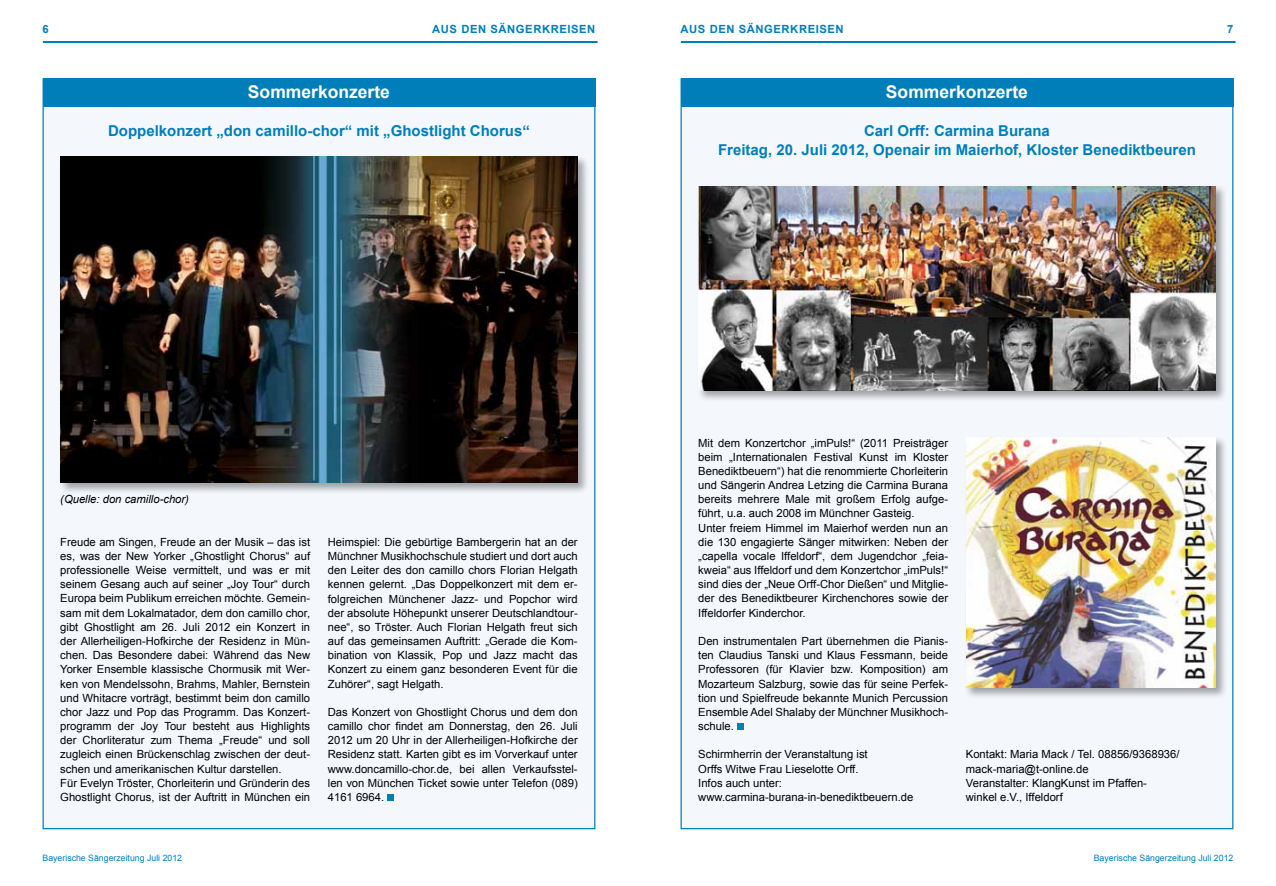
<style>
.page{position:relative;width:1276px;height:886px;background:#fff}
.page>*{position:absolute;margin:0;border:0;box-sizing:border-box;transform-origin:0 0}
.t1{font:700 17.5px "Arial";color:#fff}
.t2{font:700 15px/18.8px "Arial";color:#007eb9;text-align:center}
.t3{font:11.25px/14.1px "Arial";color:#000}
.t4{font:700 11.25px "Arial";letter-spacing:.05em;color:#007eb9}
.t5{font:italic 11.25px "Arial";color:#000}
.t6{font:8.75px "Arial";color:#007eb9}
</style>
<div class="page">
<hr style="left:44px;top:41px;width:553px;height:2px;background:#007eb9">
<hr style="left:682px;top:41px;width:552px;height:2px;background:#007eb9">
<div style="left:680px;top:78px;width:553px;height:751px;background:#f4f8fd;border:1px solid #007eb9"></div>
<div style="left:737px;top:723px;width:6px;height:7px;background:#007eb9"></div>
<div style="left:680px;top:78px;width:553px;height:28px;background:#007eb9"></div>
<div style="left:696px;top:184px;width:531px;height:218px;background:#000;opacity:.35"></div>
<img style="left:698px;top:186px;width:518px;height:204px">
<div style="left:964px;top:436px;width:263px;height:263px;background:#000;opacity:.35"></div>
<img style="left:966px;top:438px;width:250px;height:249px">
<div style="left:43px;top:78px;width:552px;height:751px;background:#f4f8fd;border:1px solid #007eb9"></div>
<div style="left:387px;top:794px;width:7px;height:7px;background:#007eb9"></div>
<div style="left:43px;top:78px;width:552px;height:28px;background:#007eb9"></div>
<div style="left:58px;top:155px;width:532px;height:340px;background:#000;opacity:.35"></div>
<img style="left:60px;top:157px;width:518px;height:326px">
<p class="t4" style="left:43px;top:22px;width:8px">6</p>
<p class="t4" style="left:432px;top:22px;width:165px">AUS DEN SÄNGERKREISEN</p>
<p class="t4" style="left:680px;top:22px;width:165px">AUS DEN SÄNGERKREISEN</p>
<p class="t4" style="left:1227px;top:22px;width:8px">7</p>
<h1 class="t1" style="left:248px;top:80px;width:143px">Sommerkonzerte</h1>
<h2 class="t2" style="left:108px;top:122px;width:423px">Doppelkonzert „don camillo-chor“ mit „Ghostlight Chorus“</h2>
<p class="t5" style="left:60px;top:492px;width:130px">(Quelle: don camillo-chor)</p>
<p class="t3" style="left:60px;top:535px;width:251px">Freude am Singen, Freude an der Musik – das ist es, was der New Yorker „Ghostlight Chorus“ auf professionelle Weise vermittelt, und was er mit seinem Gesang auch auf seiner „Joy Tour“ durch Europa beim Publikum erreichen möchte. Gemein&shy;sam mit dem Lokalmatador, dem don camillo chor, gibt Ghostlight am 26. Juli 2012 ein Konzert in der Allerheiligen-Hofkirche der Residenz in Mün&shy;chen. Das Besondere dabei: Während das New Yorker Ensemble klassische Chormusik mit Wer&shy;ken von Mendelssohn, Brahms, Mahler, Bernstein und Whitacre vorträgt, bestimmt beim don camillo chor Jazz und Pop das Programm. Das Konzert&shy;programm der Joy Tour besteht aus Highlights der Chorliteratur zum Thema „Freude“ und soll zugleich einen Brückenschlag zwischen der deut&shy;schen und amerikanischen Kultur darstellen.<br>Für Evelyn Tröster, Chorleiterin und Gründerin des Ghostlight Chorus, ist der Auftritt in München ein</p>
<p class="t3" style="left:328px;top:535px;width:251px;text-align:justify">Heimspiel: Die gebürtige Bambergerin hat an der Münchner Musikhochschule studiert und dort auch den Leiter des don camillo chors Florian Helgath kennen gelernt. „Das Doppelkonzert mit dem er&shy;folgreichen Münchener Jazz- und Popchor wird der absolute Höhepunkt unserer Deutschlandtour&shy;nee“, so Tröster. Auch Florian Helgath freut sich auf das gemeinsamen Auftritt: „Gerade die Kom&shy;bination von Klassik, Pop und Jazz macht das Konzert zu einem ganz besonderen Event für die Zuhörer“, sagt Helgath.</p>
<p class="t3" style="left:328px;top:705px;width:251px;text-align:justify">Das Konzert von Ghostlight Chorus und dem don camillo chor findet am Donnerstag, den 26. Juli 2012 um 20 Uhr in der Allerheiligen-Hofkirche der Residenz statt. Karten gibt es im Vorverkauf unter www.doncamillo-chor.de, bei allen Verkaufsstel&shy;len von München Ticket sowie unter Telefon (089)<br>4161 6964.</p>
<h1 class="t1" style="left:886px;top:80px;width:143px">Sommerkonzerte</h1>
<h2 class="t2" style="left:718px;top:122px;width:479px">Carl Orff: Carmina Burana<br>Freitag, 20. Juli 2012, Openair im Maierhof, Kloster Benediktbeuren</h2>
<p class="t3" style="left:698px;top:436px;width:251px">Mit dem Konzertchor „imPuls!“ (2011 Preisträger beim „Internationalen Festival Kunst im Kloster Benediktbeuern“) hat die renommierte Chorleiterin und Sängerin Andrea Letzing die Carmina Burana bereits mehrere Male mit großem Erfolg aufge&shy;führt, u.a. auch 2008 im Münchner Gasteig.<br>Unter freiem Himmel im Maierhof werden nun an die 130 engagierte Sänger mitwirken: Neben der „capella vocale Iffeldorf“, dem Jugendchor „feia&shy;kweia“ aus Iffeldorf und dem Konzertchor „imPuls!“ sind dies der „Neue Orff-Chor Dießen“ und Mitglie&shy;der des Benediktbeurer Kirchenchores sowie der Iffeldorfer Kinderchor.</p>
<p class="t3" style="left:698px;top:634px;width:251px;text-align:justify">Den instrumentalen Part übernehmen die Pianis&shy;ten Claudius Tanski und Klaus Fessmann, beide Professoren (für Klavier bzw. Komposition) am Mozarteum Salzburg, sowie das für seine Perfek&shy;tion und Spielfreude bekannte Munich Percussion Ensemble Adel Shalaby der Münchner Musikhoch&shy;schule.</p>
<p class="t3" style="left:698px;top:747px;width:217px">Schirmherrin der Veranstaltung ist<br>Orffs Witwe Frau Lieselotte Orff.<br>Infos auch unter: www.carmina-burana-in-benediktbeuern.de</p>
<p class="t3" style="left:966px;top:747px;width:215px">Kontakt: Maria Mack / Tel. 08856/9368936/ mack-maria@t-online.de<br>Veranstalter: KlangKunst im Pfaffen&shy;winkel e.V., Iffeldorf</p>
<p class="t6" style="left:43px;top:852px;width:141px">Bayerische Sängerzeitung Juli 2012</p>
<p class="t6" style="left:1093px;top:852px;width:141px">Bayerische Sängerzeitung Juli 2012</p>
</div>
